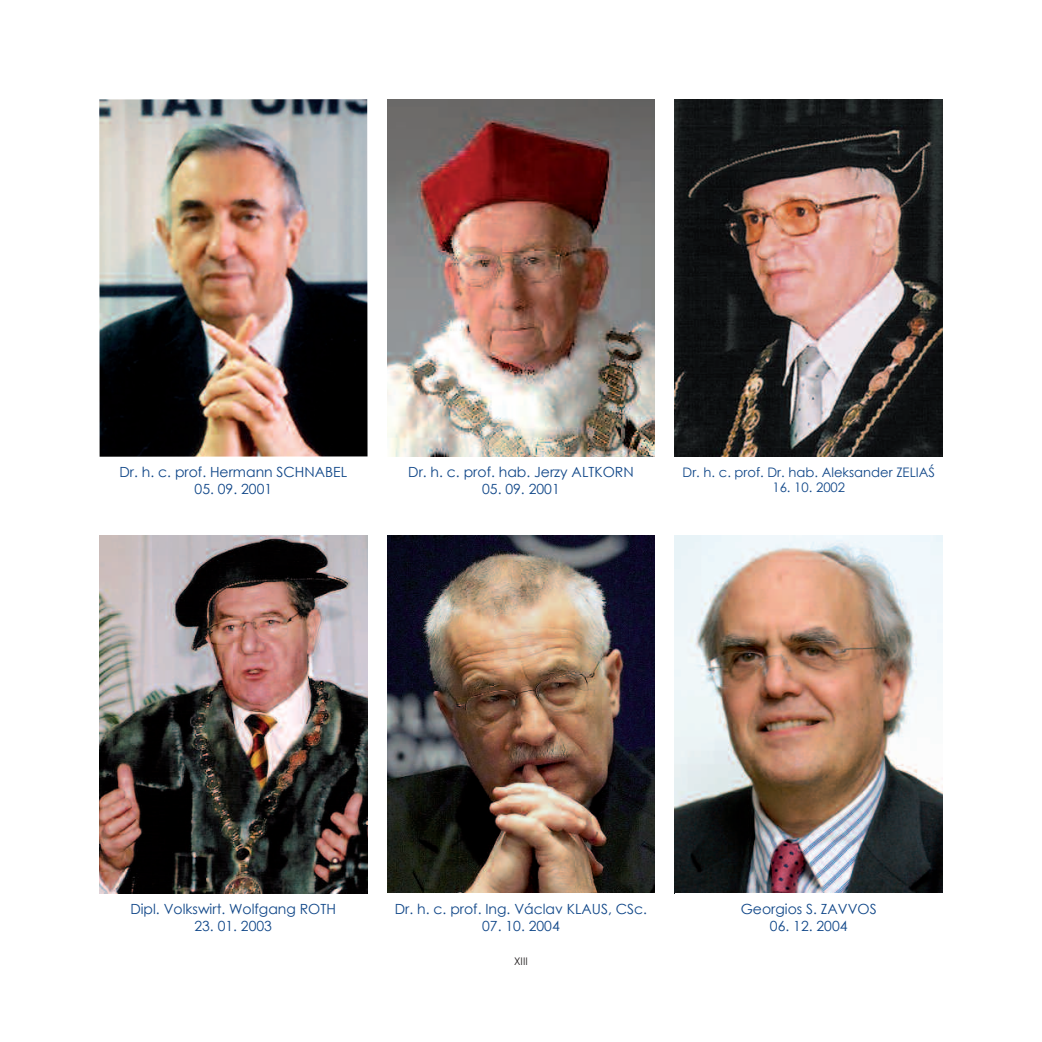
<style>
.page{position:relative;width:1042px;height:1042px;background:#fff}
.page>*{position:absolute;margin:0;border:0;box-sizing:border-box;transform-origin:0 0}
.t1{font:14px "Century Gothic";color:#0f4688}
.t2{font:13.12px "Century Gothic";color:#0f4688}
.t3{font:10.5px "Century Gothic";color:#231f20}
</style>
<div class="page">
<img style="left:99px;top:99px;width:268px;height:358px">
<img style="left:387px;top:99px;width:268px;height:358px">
<img style="left:675px;top:99px;width:268px;height:358px">
<img style="left:99px;top:536px;width:268px;height:357px">
<img style="left:387px;top:536px;width:268px;height:357px">
<img style="left:675px;top:536px;width:268px;height:357px">
<p class="t1" style="left:119px;top:463px;width:229px">Dr. h. c. prof. hermann schnabel</p>
<p class="t1" style="left:195px;top:480px;width:79px">05. 09. 2001</p>
<p class="t1" style="left:408px;top:463px;width:227px">Dr. h. c. prof. hab. jerzy altKORn</p>
<p class="t1" style="left:482px;top:480px;width:79px">05. 09. 2001</p>
<p class="t2" style="left:682px;top:463px;width:254px">Dr. h. c. prof. Dr. hab. aleksander zelIaŚ</p>
<p class="t2" style="left:772px;top:479px;width:74px">16. 10. 2002</p>
<p class="t1" style="left:130px;top:899px;width:207px">Dipl. volkswirt. Wolfgang ROth</p>
<p class="t1" style="left:194px;top:916px;width:79px">23. 01. 2003</p>
<p class="t1" style="left:395px;top:899px;width:254px">Dr. h. c. prof. Ing. václav Klaus, csc.</p>
<p class="t1" style="left:482px;top:916px;width:79px">07. 10. 2004</p>
<p class="t3" style="left:514px;top:955px;width:15px">XIII</p>
<p class="t1" style="left:741px;top:899px;width:137px">Georgios s. zavvOs</p>
<p class="t1" style="left:770px;top:916px;width:79px">06. 12. 2004</p>
</div>
